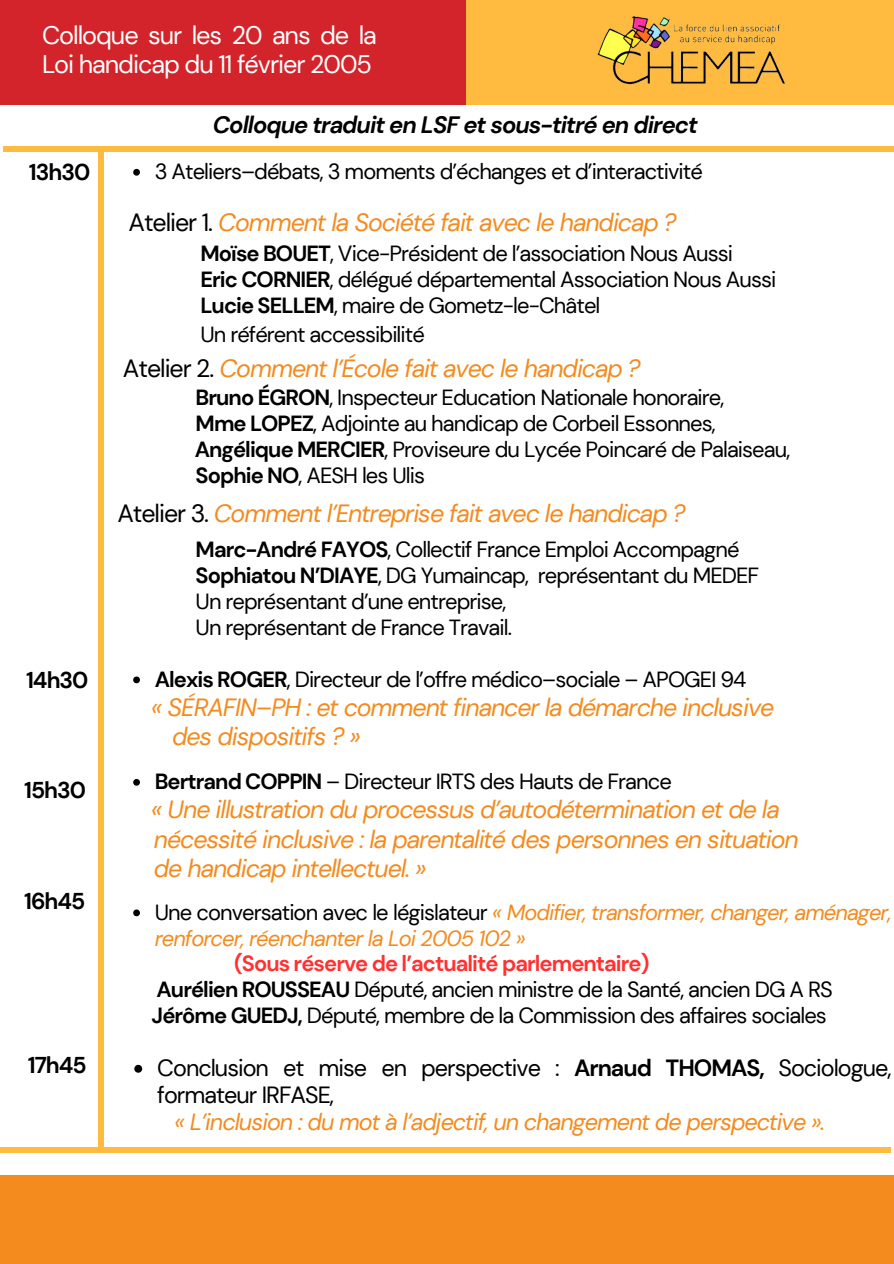
<style>
.page{position:relative;width:894px;height:1264px;background:#fff}
.page>*{position:absolute;margin:0;border:0;box-sizing:border-box;transform-origin:0 0}
.t1{font:25.35px/29.2px "DM Sans";letter-spacing:-.04em;color:#fff}
.t2{font:italic 24.9px/29.2px "DM Sans";letter-spacing:-.04em;color:#f48b1f}
.t3{font:italic 700 23.7px "DM Sans";letter-spacing:-.04em;color:#000}
.t4{font:italic 23.4px/27px "DM Sans";letter-spacing:-.04em;color:#f48b1f}
.t5{font:23.4px "DM Sans";letter-spacing:-.04em;color:#000}
.t6{font:700 22.95px "DM Sans";letter-spacing:-.04em;color:#000}
.t7{font:700 22.8px "DM Sans";letter-spacing:-.04em;color:#000}
.t8{font:21.9px/25.8px "DM Sans";letter-spacing:-.04em;color:#000}
.t9{font:italic 21.9px "DM Sans";letter-spacing:-.04em;color:#f48b1f}
.s1{font-style:normal;color:#000}
.s2{font-weight:700}
.s3{font-weight:700;color:#ff3131}
</style>
<div class="page">
<svg style="left:133px;top:169px;width:7px;height:7px"></svg>
<svg style="left:133px;top:676px;width:7px;height:7px"></svg>
<svg style="left:133px;top:779px;width:7px;height:6px"></svg>
<svg style="left:133px;top:909px;width:7px;height:7px"></svg>
<svg style="left:134px;top:1064px;width:8px;height:8px"></svg>
<div style="left:0;top:0;width:466px;height:104px;background:#d2242a"></div>
<div style="left:466px;top:0;width:427px;height:104px;background:#ffbb3f"></div>
<div style="left:0;top:1174px;width:893px;height:89px;background:#f48b1f"></div>
<div style="left:98px;top:151px;width:6px;height:996px;background:#ffbb3f"></div>
<div style="left:0;top:1147px;width:890px;height:5px;background:#ffbb3f"></div>
<div style="left:3px;top:146px;width:890px;height:5px;background:#ffbb3f"></div>
<img style="left:597px;top:15px;width:188px;height:70px">
<p class="t1" style="left:42px;top:21px;width:336px">Colloque sur les 20 ans de la<br>Loi handicap du 11 février 2005</p>
<p class="t3" style="left:213px;top:110px;width:486px">Colloque traduit en LSF et sous-titré en direct</p>
<p class="t6" style="left:29px;top:157px;width:63px">13h30</p>
<h2 class="t7" style="left:26px;top:665px;width:64px">14h30</h2>
<h1 class="t7" style="left:24px;top:775px;width:63px">15h30</h1>
<h1 class="t7" style="left:24px;top:886px;width:63px">16h45</h1>
<h1 class="t7" style="left:28px;top:1050px;width:60px">17h45</h1>
<h2 class="t8" style="left:155px;top:159px;width:549px">3 Ateliers–débats, 3 moments d’échanges et d’interactivité</h2>
<p class="t2" style="left:128px;top:208px;width:549px"><span class="s1">Atelier 1.</span> Comment la Société fait avec le handicap ?</p>
<h1 class="t8" style="left:200px;top:241px;width:534px"><span class="s2">Moïse BOUET</span>, Vice-Président de l’association Nous Aussi</h1>
<h1 class="t8" style="left:200px;top:267px;width:577px"><span class="s2">Eric CORNIER</span>, délégué départemental Association Nous Aussi</h1>
<p class="t8" style="left:200px;top:292px;width:401px"><span class="s2">Lucie SELLEM</span>, maire de Gometz-le-Châtel</p>
<p class="t8" style="left:200px;top:322px;width:226px">Un référent accessibilité</p>
<p class="t2" style="left:123px;top:354px;width:519px"><span class="s1">Atelier 2.</span> Comment l’École fait avec le handicap ?</p>
<p class="t8" style="left:195px;top:385px;width:530px"><span class="s2">Bruno ÉGRON</span>, Inspecteur Education Nationale honoraire,</p>
<p class="t8" style="left:195px;top:411px;width:521px"><span class="s2">Mme LOPEZ</span>, Adjointe au handicap de Corbeil Essonnes,</p>
<p class="t8" style="left:195px;top:436px;width:597px"><span class="s2">Angélique MERCIER</span>, Proviseure du Lycée Poincaré de Palaiseau,</p>
<p class="t8" style="left:195px;top:462px;width:231px"><span class="s2">Sophie NO</span>, AESH les Ulis</p>
<p class="t2" style="left:117px;top:499px;width:569px"><span class="s1">Atelier 3.</span> Comment l’Entreprise fait avec le handicap ?</p>
<p class="t8" style="left:195px;top:537px;width:545px"><span class="s2">Marc-André FAYOS</span>, Collectif France Emploi Accompagné</p>
<p class="t8" style="left:195px;top:562px;width:565px"><span class="s2">Sophiatou N’DIAYE</span>, DG Yumaincap, représentant du MEDEF</p>
<p class="t8" style="left:195px;top:588px;width:312px">Un représentant d’une entreprise,</p>
<p class="t8" style="left:195px;top:614px;width:318px">Un représentant de France Travail.</p>
<p class="t8" style="left:155px;top:666px;width:593px"><span class="s2">Alexis ROGER</span>, Directeur de l’offre médico–sociale – APOGEI 94</p>
<p class="t2" style="left:172px;top:692px;width:603px;text-indent:-21px">« SÉRAFIN–PH : et comment financer la démarche inclusive des dispositifs ? »</p>
<p class="t8" style="left:155px;top:768px;width:518px"><span class="s2">Bertrand COPPIN</span> – Directeur IRTS des Hauts de France</p>
<p class="t2" style="left:151px;top:795px;width:649px">« Une illustration du processus d’autodétermination et de la nécessité inclusive : la parentalité des personnes en situation de handicap intellectuel. »</p>
<p class="t9" style="left:155px;top:897px;width:738px"><span class="s1">Une conversation avec le législateur</span> « Modifier, transformer, changer, aménager,</p>
<h2 class="t9" style="left:155px;top:923px;width:372px">renforcer, réenchanter la Loi 2005 102 »</h2>
<p class="t8" style="left:156px;top:951px;width:677px;text-indent:77px"><span class="s3">(Sous réserve de l’actualité parlementaire)<br></span><span class="s2">Aurélien ROUSSEAU</span> Député, ancien ministre de la Santé, ancien DG A RS</p>
<h2 class="t8" style="left:152px;top:1002px;width:676px"><span class="s2">Jérôme GUEDJ,</span> Député, membre de la Commission des affaires sociales</h2>
<p class="t5" style="left:157px;top:1052px;width:609px">Conclusion et mise en perspective : <span class="s2">Arnaud THOMAS,</span></p>
<p class="t5" style="left:778px;top:1052px;width:115px">Sociologue,</p>
<p class="t4" style="left:174px;top:1081px;width:652px;text-indent:-17px"><span class="s1">formateur IRFASE,<br></span>« L’inclusion : du mot à l’adjectif, un changement de perspective ».</p>
</div>
